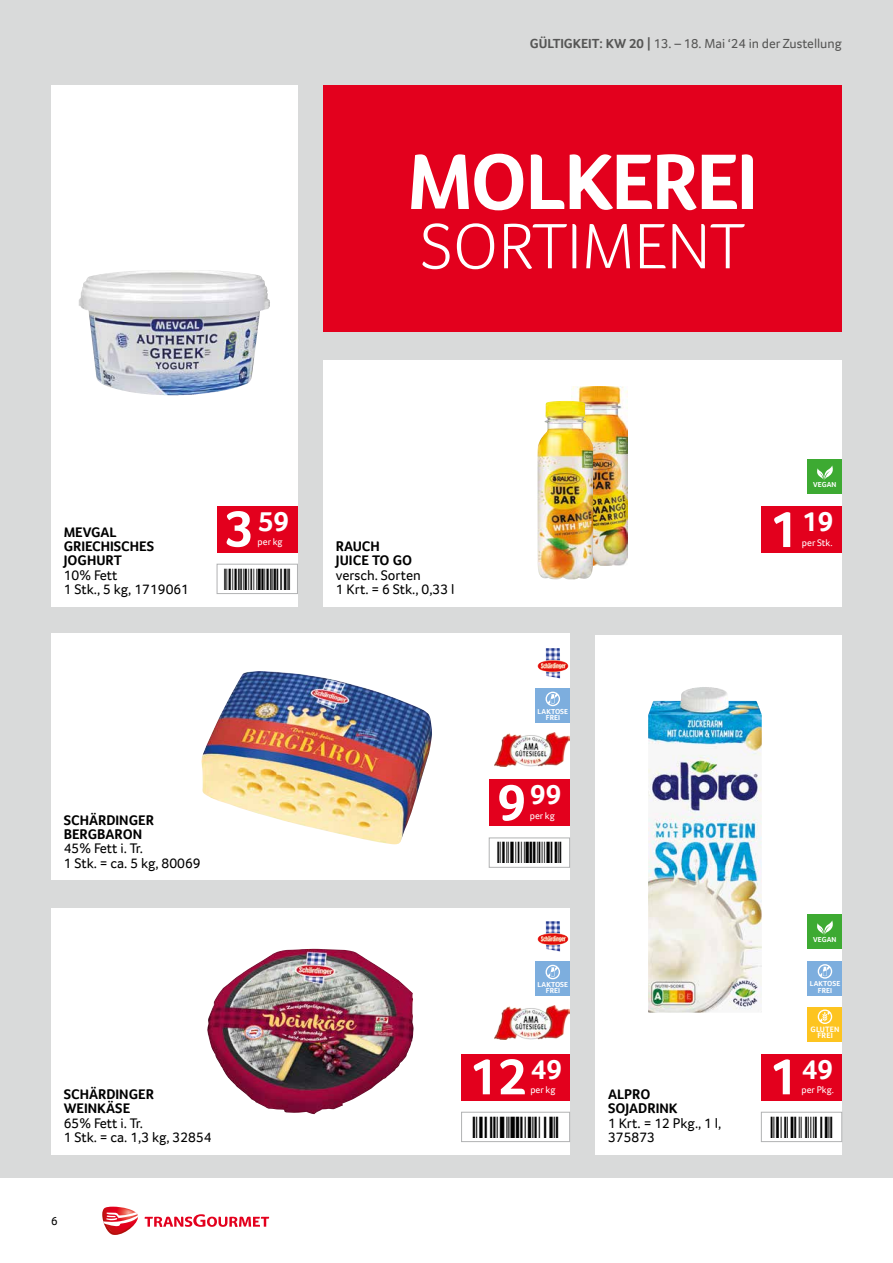
<style>
.page{position:relative;width:893px;height:1263px;background:#fff}
.page>*{position:absolute;margin:0;border:0;box-sizing:border-box;transform-origin:0 0}
.t1{font:700 81px "Transgourmet";letter-spacing:-.025em;color:#fff}
.t2{font:300 66px "Transgourmet";color:#fff}
.t3{font:700 52.5px "Transgourmet";color:#fff}
.t4{font:700 28.5px "Transgourmet";color:#fff}
.t5{font:14.25px/14.2px "Transgourmet";color:#000}
.t6{font:700 14.25px/14.2px "Transgourmet";color:#000}
.t7{font:13.5px "Transgourmet";color:#565655}
.t8{font:12px "Transgourmet";color:#000}
.t9{font:9.75px "Transgourmet";color:#fff}
.t10{font:700 7.95px/6.6px "Transgourmet";letter-spacing:.02em;color:#fff;text-align:center}
.t11{font:700 7.5px/6.1px "Transgourmet";letter-spacing:.02em;color:#fff;text-align:center}
.s1{font-weight:700}
.s2{font-size:52.5px}
</style>
<div class="page">
<svg style="left:102px;top:1206px;width:167px;height:29px"></svg>
<div style="left:0;top:0;width:893px;height:1178px;background:#d9dada"></div>
<div style="left:51px;top:85px;width:247px;height:521px;background:#fff"></div>
<div style="left:323px;top:360px;width:519px;height:246px;background:#fff"></div>
<div style="left:51px;top:634px;width:519px;height:246px;background:#fff"></div>
<div style="left:51px;top:908px;width:519px;height:246px;background:#fff"></div>
<div style="left:595px;top:635px;width:247px;height:519px;background:#fff"></div>
<div style="left:323px;top:86px;width:519px;height:246px;background:#e3001d"></div>
<img style="left:495px;top:732px;width:75px;height:34px">
<img style="left:495px;top:1005px;width:75px;height:35px">
<img style="left:79px;top:270px;width:116px;height:120px">
<div style="left:217px;top:506px;width:81px;height:46px;background:#e3001d"></div>
<div style="left:217px;top:564px;width:81px;height:30px;border:1px solid #b1b2b3"></div>
<img style="left:572px;top:387px;width:56px;height:178px">
<img style="left:538px;top:401px;width:55px;height:178px">
<div style="left:761px;top:506px;width:81px;height:47px;background:#e3001d"></div>
<div style="left:808px;top:460px;width:34px;height:34px;background:#3daa32"></div>
<svg style="left:817px;top:465px;width:16px;height:15px"></svg>
<img style="left:201px;top:671px;width:231px;height:173px">
<div style="left:489px;top:779px;width:81px;height:47px;background:#e3001d"></div>
<div style="left:489px;top:838px;width:81px;height:29px;border:1px solid #b1b2b3"></div>
<img style="left:537px;top:648px;width:32px;height:30px">
<img style="left:537px;top:921px;width:32px;height:30px">
<div style="left:536px;top:689px;width:34px;height:34px;background:#7daede"></div>
<svg style="left:545px;top:692px;width:15px;height:14px"></svg>
<div style="left:536px;top:962px;width:34px;height:34px;background:#7daede"></div>
<svg style="left:545px;top:965px;width:15px;height:14px"></svg>
<img style="left:207px;top:949px;width:207px;height:165px">
<div style="left:461px;top:1054px;width:109px;height:46px;background:#e3001d"></div>
<div style="left:461px;top:1112px;width:109px;height:30px;border:1px solid #b1b2b3"></div>
<img style="left:648px;top:687px;width:114px;height:326px">
<div style="left:761px;top:1054px;width:81px;height:46px;background:#e3001d"></div>
<div style="left:761px;top:1112px;width:81px;height:30px;border:1px solid #b1b2b3"></div>
<div style="left:808px;top:1007px;width:34px;height:34px;background:#fdc420"></div>
<svg style="left:818px;top:1009px;width:14px;height:15px"></svg>
<div style="left:808px;top:961px;width:34px;height:34px;background:#7daede"></div>
<svg style="left:818px;top:964px;width:14px;height:15px"></svg>
<div style="left:808px;top:914px;width:34px;height:35px;background:#3daa32"></div>
<svg style="left:817px;top:920px;width:16px;height:15px"></svg>
<p class="t7" style="left:530px;top:36px;width:314px"><span class="s1">GÜLTIGKEIT: KW 20 |</span> 13. – 18. Mai ‘24 in der Zustellung</p>
<h1 class="t1" style="left:407px;top:134px;width:353px">MOLKEREI</h1>
<h2 class="t2" style="left:420px;top:208px;width:326px">SORTIMENT</h2>
<p class="t6" style="left:64px;top:525px;width:92px">MEVGAL<br>GRIECHISCHES<br>JOGHURT</p>
<p class="t5" style="left:64px;top:567px;width:127px">10% Fett<br>1 Stk., 5 kg, 1719061</p>
<h3 class="t4" style="left:225px;top:504px;width:66px"><span class="s2">3</span>59</h3>
<p class="t9" style="left:258px;top:536px;width:27px">per kg</p>
<p class="t6" style="left:64px;top:813px;width:92px">SCHÄRDINGER<br>BERGBARON</p>
<p class="t5" style="left:64px;top:841px;width:138px">45% Fett i. Tr.<br>1 Stk. = ca. 5 kg, 80069</p>
<p class="t6" style="left:64px;top:1087px;width:92px">SCHÄRDINGER<br>WEINKÄSE</p>
<p class="t5" style="left:64px;top:1115px;width:149px">65% Fett i. Tr.<br>1 Stk. = ca. 1,3 kg, 32854</p>
<p class="t8" style="left:51px;top:1214px;width:8px">6</p>
<p class="t6" style="left:336px;top:539px;width:78px">RAUCH<br>JUICE TO GO</p>
<p class="t5" style="left:336px;top:567px;width:120px">versch. Sorten<br>1 Krt. = 6 Stk., 0,33 l</p>
<p class="t11" style="left:538px;top:708px;width:32px">LAKTOSE<br>FREI</p>
<h3 class="t4" style="left:497px;top:778px;width:66px"><span class="s2">9</span>99</h3>
<p class="t9" style="left:530px;top:810px;width:27px">per kg</p>
<p class="t11" style="left:538px;top:981px;width:32px">LAKTOSE<br>FREI</p>
<h3 class="t3" style="left:469px;top:1046px;width:94px">12<sup>49</sup></h3>
<p class="t9" style="left:530px;top:1084px;width:27px">per kg</p>
<p class="t6" style="left:608px;top:1087px;width:71px">ALPRO<br>SOJADRINK</p>
<p class="t5" style="left:608px;top:1115px;width:115px">1 Krt. = 12 Pkg., 1 l,<br>375873</p>
<p class="t11" style="left:813px;top:481px;width:25px">VEGAN</p>
<h3 class="t4" style="left:769px;top:505px;width:66px"><span class="s2">1</span>19</h3>
<p class="t9" style="left:802px;top:537px;width:32px">per Stk.</p>
<p class="t11" style="left:813px;top:936px;width:25px">VEGAN</p>
<p class="t11" style="left:810px;top:981px;width:32px">LAKTOSE<br>FREI</p>
<p class="t10" style="left:811px;top:1026px;width:30px">GLUTEN<br>FREI</p>
<h3 class="t4" style="left:769px;top:1052px;width:66px"><span class="s2">1</span>49</h3>
<p class="t9" style="left:801px;top:1084px;width:34px">per Pkg.</p>
</div>
